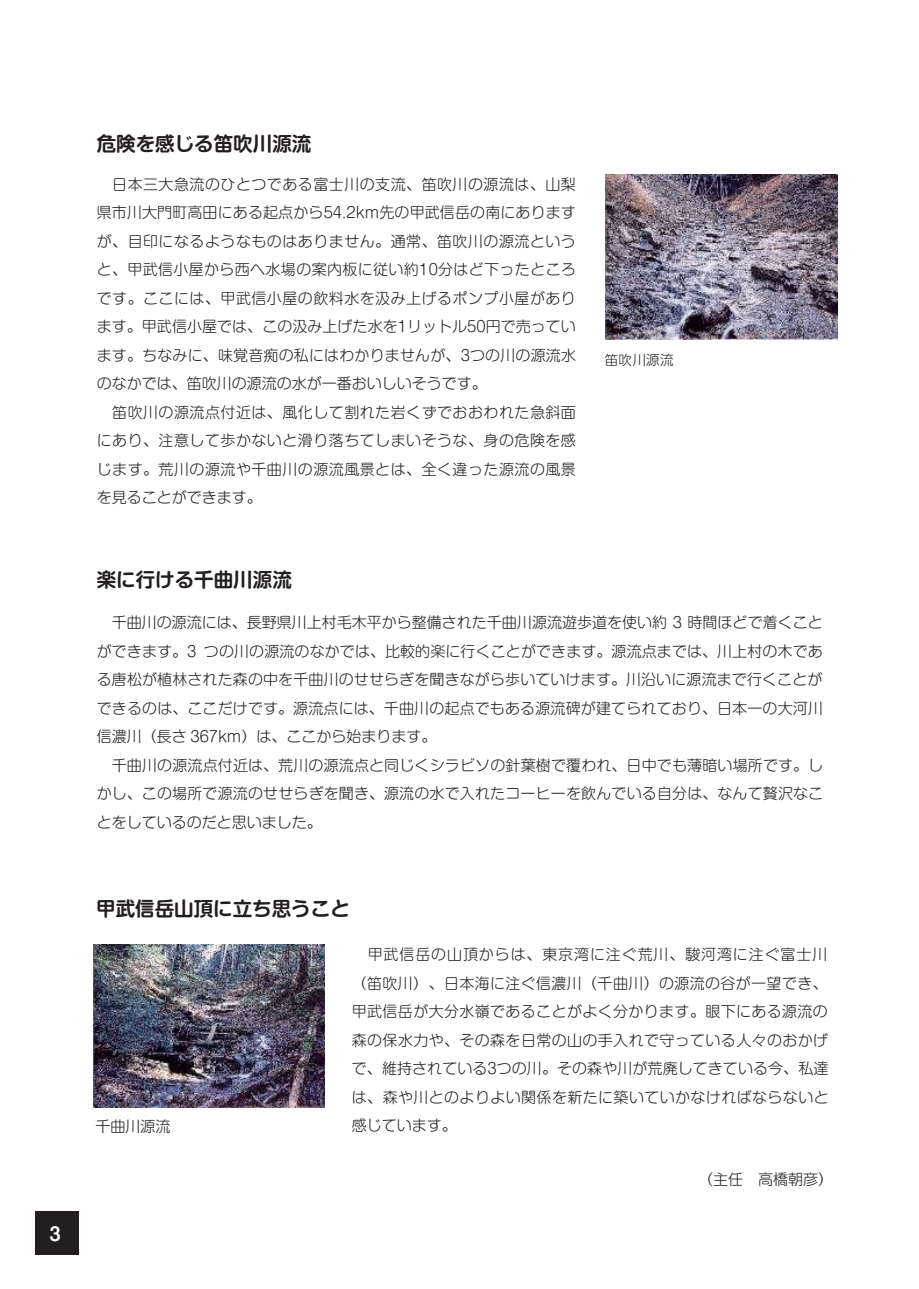
<style>
.page{position:relative;width:919px;height:1289px;background:#fff}
.page>*{position:absolute;margin:0;border:0;box-sizing:border-box;transform-origin:0 0}
.t1{font:700 19.5px "Shin M Go Pro De";color:#231f20}
.t2{font:700 18px "Shin M Go Pro De";color:#fff}
.t3{font:300 15px/28.5px "Shin M Go Pro";letter-spacing:.01em;color:#231f20}
.t4{font:300 15px/28.5px "Shin M Go Pro";letter-spacing:.03em;color:#231f20}
.t5{font:300 13.5px "Shin M Go Pro";letter-spacing:.03em;color:#231f20}
</style>
<div class="page">
<div style="left:35px;top:1210px;width:43px;height:44px;background:#231f20"></div>
<img style="left:606px;top:175px;width:231px;height:164px">
<img style="left:94px;top:944px;width:230px;height:163px">
<p class="t2" style="left:50px;top:1219px;width:13px">3</p>
<h1 class="t1" style="left:97px;top:128px;width:216px">危険を感じる笛吹川源流</h1>
<p class="t4" style="left:97px;top:168px;width:481px">　日本三大急流のひとつである富士川の支流、笛吹川の源流は、山梨県市川大門町高田にある起点から54.2km先の甲武信岳の南にありますが、目印になるようなものはありません。通常、笛吹川の源流というと、甲武信小屋から西へ水場の案内板に従い約10分はど下ったところです。ここには、甲武信小屋の飲料水を汲み上げるポンプ小屋があります。甲武信小屋では、この汲み上げた水を1リットル50円で売っています。ちなみに、味覚音痴の私にはわかりませんが、3つの川の源流水のなかでは、笛吹川の源流の水が一番おいしいそうです。<br>　笛吹川の源流点付近は、風化して割れた岩くずでおおわれた急斜面にあり、注意して歩かないと滑り落ちてしまいそうな、身の危険を感じます。荒川の源流や千曲川の源流風景とは、全く違った源流の風景を見ることができます。</p>
<h1 class="t1" style="left:97px;top:563px;width:196px">楽に行ける千曲川源流</h1>
<p class="t5" style="left:604px;top:348px;width:70px">笛吹川源流</p>
<p class="t3" style="left:97px;top:606px;width:728px">　千曲川の源流には、長野県川上村毛木平から整備された千曲川源流遊歩道を使い約 3 時間ほどで着くことができます。3 つの川の源流のなかでは、比較的楽に行くことができます。源流点までは、川上村の木である唐松が植林された森の中を千曲川のせせらぎを聞きながら歩いていけます。川沿いに源流まで行くことができるのは、ここだけです。源流点には、千曲川の起点でもある源流碑が建てられており、日本一の大河川信濃川（長さ 367km）は、ここから始まります。<br>　千曲川の源流点付近は、荒川の源流点と同じくシラビソの針葉樹で覆われ、日中でも薄暗い場所です。しかし、この場所で源流のせせらぎを聞き、源流の水で入れたコーヒーを飲んでいる自分は、なんて贅沢なことをしているのだと思いました。</p>
<h1 class="t1" style="left:96px;top:892px;width:255px">甲武信岳山頂に立ち思うこと</h1>
<p class="t3" style="left:95px;top:1109px;width:76px">千曲川源流</p>
<p class="t3" style="left:352px;top:938px;width:478px;text-align:justify">　甲武信岳の山頂からは、東京湾に注ぐ荒川、駿河湾に注ぐ富士川（笛吹川）、日本海に注ぐ信濃川（千曲川）の源流の谷が一望でき、甲武信岳が大分水嶺であることがよく分かります。眼下にある源流の森の保水力や、その森を日常の山の手入れで守っている人々のおかげで、維持されている3つの川。その森や川が荒廃してきている今、私達は、森や川とのよりよい関係を新たに築いていかなければならないと感じています。</p>
<p class="t3" style="left:698px;top:1162px;width:137px">（主任　高橋朝彦）</p>
</div>
